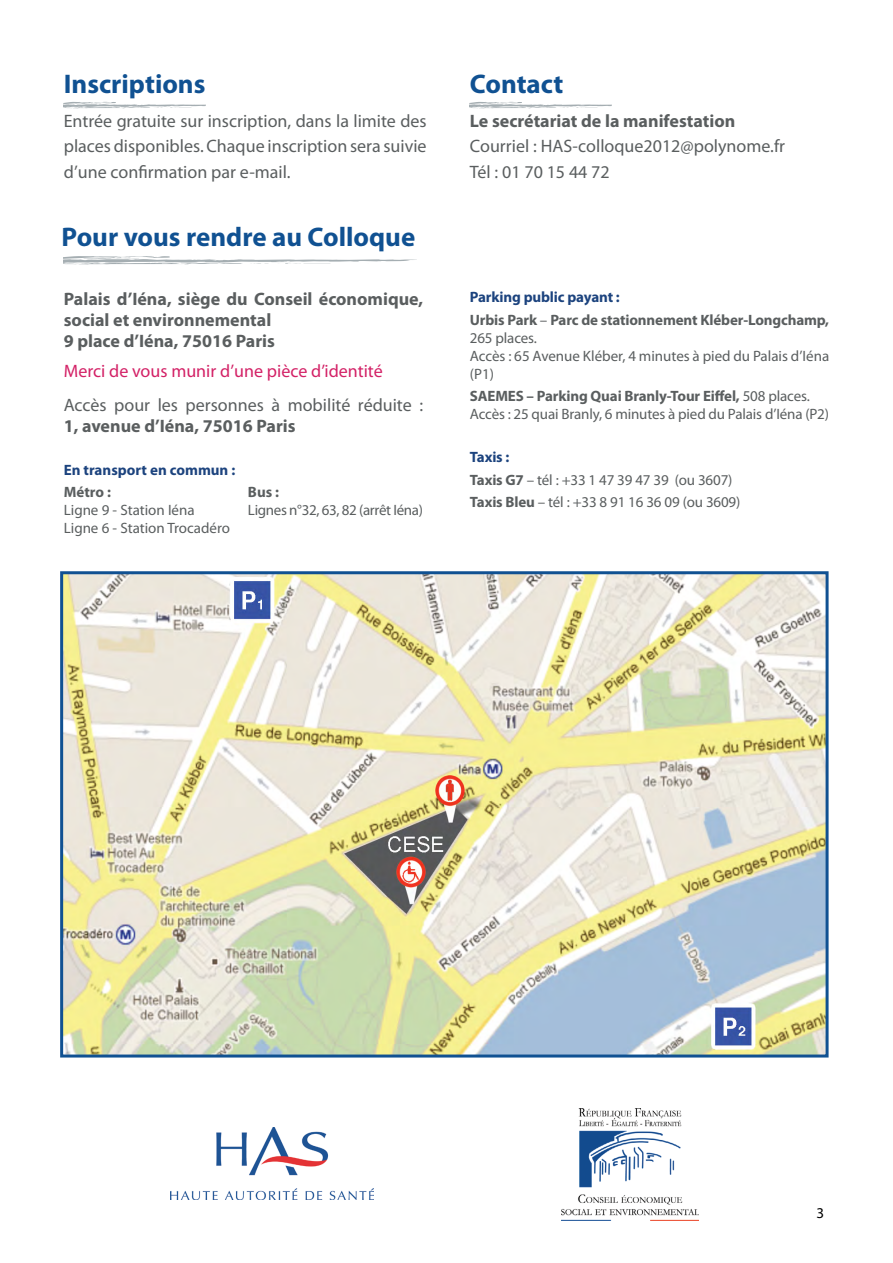
<style>
.page{position:relative;width:893px;height:1263px;background:#fff}
.page>*{position:absolute;margin:0;border:0;box-sizing:border-box;transform-origin:0 0}
.t1{font:700 27px "Myriad Pro";color:#105192}
.t2{font:18px/25.5px "Myriad Pro";color:#5a5e5f}
.t3{font:700 18px/21px "Myriad Pro";color:#5a5e5f}
.t4{font:18px "Myriad Pro";color:#d32166}
.t5{font:15px/18px "Myriad Pro";letter-spacing:-.01em;color:#5a5e5f}
.t6{font:700 15px/22.2px "Myriad Pro";letter-spacing:-.01em;color:#5a5e5f}
.t7{font:700 15px "Myriad Pro";color:#1c437e}
.t8{font:15px "Myriad Pro";color:#000}
.s1{color:#1c437e}
.s2{font-weight:400}
.s3{font-weight:700}
.s4{font-weight:700;color:#1c437e}
</style>
<div class="page">
<img style="left:64px;top:575px;width:761px;height:478px">
<div style="left:60px;top:571px;width:769px;height:486px;border:3px solid #105192"></div>
<img style="left:171px;top:1128px;width:202px;height:72px">
<img style="left:561px;top:1109px;width:138px;height:111px">
<svg style="left:64px;top:256px;width:352px;height:9px"></svg>
<svg style="left:64px;top:101px;width:141px;height:8px"></svg>
<svg style="left:470px;top:101px;width:141px;height:8px"></svg>
<h1 class="t1" style="left:64px;top:66px;width:143px">Inscriptions</h1>
<p class="t2" style="left:64px;top:108px;width:364px;text-align:justify">Entrée gratuite sur inscription, dans la limite des places disponibles. Chaque inscription sera suivie d’une confirmation par e-mail.</p>
<h1 class="t1" style="left:62px;top:220px;width:355px">Pour vous rendre au Colloque</h1>
<p class="t3" style="left:64px;top:288px;width:361px">Palais d’Iéna, siège du Conseil économique, social et environnemental<br>9 place d’Iéna, 75016 Paris</p>
<p class="t4" style="left:64px;top:360px;width:321px">Merci de vous munir d’une pièce d’identité</p>
<p class="t2" style="left:64px;top:391px;width:361px">Accès pour les personnes à mobilité réduite :</p>
<p class="t3" style="left:64px;top:414px;width:233px">1, avenue d’Iéna, 75016 Paris</p>
<p class="t7" style="left:64px;top:460px;width:173px">En transport en commun :</p>
<p class="t6" style="left:64px;top:481px;width:49px">Métro :</p>
<p class="t5" style="left:64px;top:501px;width:168px">Ligne 9 - Station Iéna<br>Ligne 6 - Station Trocadéro</p>
<p class="t6" style="left:248px;top:481px;width:33px">Bus :</p>
<p class="t5" style="left:248px;top:501px;width:177px">Lignes n°32, 63, 82 (arrêt Iéna)</p>
<h1 class="t1" style="left:470px;top:66px;width:95px">Contact</h1>
<p class="t3" style="left:470px;top:110px;width:267px">Le secrétariat de la manifestation</p>
<p class="t2" style="left:470px;top:133px;width:317px">Courriel : HAS-colloque2012@polynome.fr<br>Tél : 01 70 15 44 72</p>
<p class="t6" style="left:470px;top:286px;width:361px"><span class="s1">Parking public payant :<br></span>Urbis Park <span class="s2">–</span> Parc de stationnement Kléber-Longchamp,</p>
<p class="t5" style="left:470px;top:328px;width:361px">265 places.<br>Accès : 65 Avenue Kléber, 4 minutes à pied du Palais d’Iéna (P1)</p>
<p class="t5" style="left:470px;top:386px;width:361px"><span class="s3">SAEMES – Parking Quai Branly-Tour Eiffel,</span> 508 places.<br>Accès : 25 quai Branly, 6 minutes à pied du Palais d’Iéna (P2)</p>
<p class="t5" style="left:470px;top:446px;width:272px;line-height:22.2px"><span class="s4">Taxis :<br></span><span class="s3">Taxis G7</span> – tél : +33 1 47 39 47 39 (ou 3607)<br><span class="s3">Taxis Bleu</span> – tél : +33 8 91 16 36 09 (ou 3609)</p>
<p class="t8" style="left:816px;top:1203px;width:9px">3</p>
</div>
